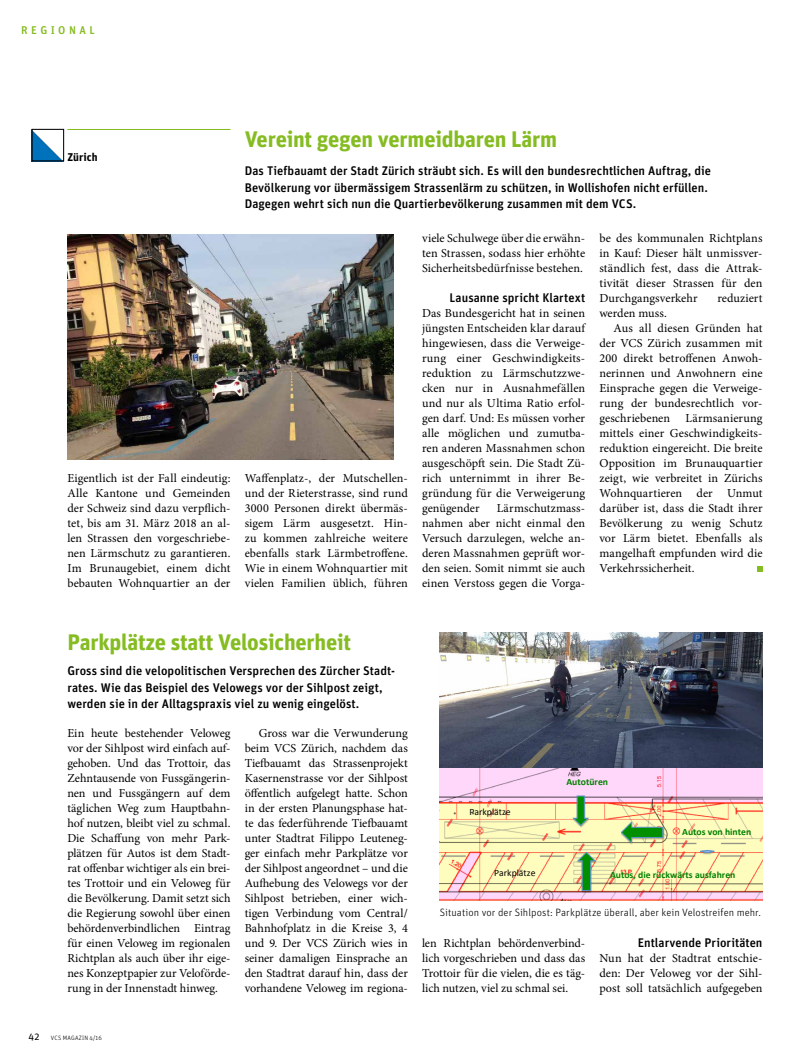
<style>
.page{position:relative;width:798px;height:1063px;background:#fff}
.page>*{position:absolute;margin:0;border:0;box-sizing:border-box;transform-origin:0 0}
.t1{font:700 22.5px "Unit OT";letter-spacing:-.01em;color:#85bc21}
.t2{font:500 12.5px/16.2px "Unit OT";letter-spacing:.005em;color:#000}
.t3{font:12.25px/15px "Minion Pro";color:#000;text-align:justify}
.t4{font:500 11.25px "Unit OT";letter-spacing:.31em;color:#85bc21}
.t5{font:700 11.25px "Unit OT";letter-spacing:.005em;color:#000}
.t6{font:300 10.62px "Unit OT";letter-spacing:.01em;color:#000}
.t7{font:700 9.62px "Calibri";color:#008000}
.t8{font:9.62px "Calibri";color:#000}
.t9{font:300 6.25px "Unit OT";letter-spacing:.035em;color:#000}
.s1{font-weight:400;font-size:10px}
</style>
<div class="page">
<svg style="left:757px;top:566px;width:5px;height:6px"></svg>
<img style="left:67px;top:235px;width:326px;height:225px">
<img style="left:439px;top:632px;width:323px;height:269px">
<img style="left:575px;top:851px;width:22px;height:42px">
<svg style="left:577px;top:852px;width:18px;height:39px"></svg>
<img style="left:696px;top:849px;width:21px;height:6px">
<svg style="left:699px;top:850px;width:21px;height:3px"></svg>
<img style="left:571px;top:795px;width:19px;height:34px">
<svg style="left:572px;top:796px;width:16px;height:30px"></svg>
<img style="left:619px;top:821px;width:45px;height:25px">
<svg style="left:620px;top:821px;width:43px;height:23px"></svg>
<hr style="left:67px;top:129px;width:163px;height:1px;background:#85bc21">
<img style="left:34px;top:132px;width:27px;height:27px">
<div style="left:32px;top:129px;width:32px;height:32px;border:1px solid #000"></div>
<p class="t4" style="left:21px;top:23px;width:75px">REGIONAL</p>
<p class="t5" style="left:67px;top:150px;width:32px">Zürich</p>
<h1 class="t1" style="left:244px;top:124px;width:314px">Vereint gegen vermeidbaren Lärm</h1>
<p class="t2" style="left:244px;top:163px;width:467px">Das Tiefbauamt der Stadt Zürich sträubt sich. Es will den bundesrechtlichen Auftrag, die<br>Bevölkerung vor übermässigem Strassenlärm zu schützen, in Wollishofen nicht erfüllen.<br>Dagegen wehrt sich nun die Quartierbevölkerung zusammen mit dem VCS.</p>
<p class="t3" style="left:67px;top:471px;width:164px">Eigentlich ist der Fall eindeutig:<br>Alle Kantone und Gemeinden der Schweiz sind dazu verpflich&shy;tet, bis am 31. März 2018 an al&shy;len Strassen den vorgeschriebe&shy;nen Lärmschutz zu garantieren.<br>Im Brunaugebiet, einem dicht bebauten Wohnquartier an der</p>
<p class="t3" style="left:244px;top:471px;width:165px">Waffenplatz-, der Mutschellen&shy;und der Rieterstrasse, sind rund 3000 Personen direkt übermäs&shy;sigem Lärm ausgesetzt. Hin&shy;zu kommen zahlreiche weitere ebenfalls stark Lärmbetroffene.<br>Wie in einem Wohnquartier mit vielen Familien üblich, führen</p>
<p class="t3" style="left:422px;top:231px;width:164px">viele Schulwege über die erwähn&shy;ten Strassen, sodass hier erhöhte Sicherheitsbedürfnisse bestehen.</p>
<p class="t2" style="left:449px;top:289px;width:137px">Lausanne spricht Klartext</p>
<p class="t3" style="left:422px;top:306px;width:165px">Das Bundesgericht hat in seinen jüngsten Entscheiden klar darauf hingewiesen, dass die Verweige&shy;rung einer Geschwindigkeits&shy;reduktion zu Lärmschutzzwe&shy;cken nur in Ausnahmefällen und nur als Ultima Ratio erfol&shy;gen darf. Und: Es müssen vorher alle möglichen und zumutba&shy;ren anderen Massnahmen schon ausgeschöpft sein. Die Stadt Zü&shy;rich unternimmt in ihrer Be&shy;gründung für die Verweigerung genügender</p>
<p class="t3" style="left:422px;top:501px;width:164px;text-indent:75px">Lärmschutzmass&shy;nahmen aber nicht einmal den Versuch darzulegen, welche an&shy;deren Massnahmen geprüft wor&shy;den seien. Somit nimmt sie auch einen Verstoss gegen die Vorga-</p>
<p class="t3" style="left:599px;top:231px;width:164px">be des kommunalen Richtplans in Kauf: Dieser hält unmissver&shy;ständlich fest, dass die Attrak&shy;tivität dieser Strassen für den Durchgangsverkehr</p>
<p class="t3" style="left:717px;top:291px;width:47px">reduziert</p>
<p class="t3" style="left:599px;top:306px;width:69px">werden muss.</p>
<p class="t3" style="left:613px;top:321px;width:150px">Aus all diesen Gründen hat</p>
<p class="t3" style="left:599px;top:336px;width:164px">der VCS Zürich zusammen mit</p>
<p class="t3" style="left:599px;top:351px;width:164px">200 direkt betroffenen Anwoh-</p>
<p class="t3" style="left:599px;top:366px;width:165px">nerinnen und Anwohnern eine</p>
<p class="t3" style="left:599px;top:381px;width:164px">Einsprache gegen die Verweige-</p>
<p class="t3" style="left:599px;top:396px;width:164px">rung der bundesrechtlich vor-</p>
<p class="t3" style="left:599px;top:411px;width:72px">geschriebenen</p>
<p class="t3" style="left:599px;top:411px;width:165px;text-indent:86px">Lärmsanierung mittels einer Geschwindigkeits&shy;reduktion eingereicht. Die breite Opposition im Brunauquartier zeigt, wie verbreitet in Zürichs Wohnquartieren der Unmut darüber ist, dass die Stadt ihrer Bevölkerung zu wenig Schutz vor Lärm bietet. Ebenfalls als mangelhaft empfunden wird die Verkehrssicherheit.</p>
<h1 class="t1" style="left:67px;top:627px;width:285px">Parkplätze statt Velosicherheit</h1>
<p class="t2" style="left:67px;top:663px;width:329px">Gross sind die velopolitischen Versprechen des Zürcher Stadt&shy;rates. Wie das Beispiel des Velowegs vor der Sihlpost zeigt, werden sie in der Alltagspraxis viel zu wenig eingelöst.</p>
<p class="t3" style="left:67px;top:726px;width:165px">Ein heute bestehender Veloweg vor der Sihlpost wird einfach auf&shy;gehoben. Und das Trottoir, das Zehntausende von Fussgängerin&shy;nen und Fussgängern auf dem täglichen Weg zum Hauptbahn&shy;hof nutzen, bleibt viel zu schmal.<br>Die Schaffung von mehr Park&shy;plätzen für Autos ist dem Stadt&shy;rat offenbar wichtiger als ein brei&shy;tes Trottoir und ein Veloweg für die Bevölkerung. Damit setzt sich die Regierung sowohl über einen behördenverbindlichen Eintrag für einen Veloweg im regionalen Richtplan als auch über ihr eige&shy;nes Konzeptpapier zur Veloförde&shy;rung in der Innenstadt hinweg.</p>
<p class="t3" style="left:244px;top:726px;width:165px;text-indent:14px">Gross war die Verwunderung beim VCS Zürich, nachdem das Tiefbauamt das Strassenprojekt Kasernenstrasse vor der Sihlpost öffentlich aufgelegt hatte. Schon in der ersten Planungsphase hat&shy;te das federführende Tiefbauamt unter Stadtrat Filippo Leuteneg&shy;ger einfach mehr Parkplätze vor der Sihlpost angeordnet – und die Aufhebung des Velowegs vor der Sihlpost betrieben, einer wich&shy;tigen Verbindung vom Central/ Bahnhofplatz in die Kreise 3, 4 und 9. Der VCS Zürich wies in seiner damaligen Einsprache an den Stadtrat darauf hin, dass der vorhandene Veloweg im regiona-</p>
<p class="t8" style="left:469px;top:806px;width:43px">Parkplätze</p>
<p class="t8" style="left:494px;top:867px;width:43px">Parkplätze</p>
<p class="t7" style="left:566px;top:776px;width:43px">Autotüren</p>
<p class="t7" style="left:682px;top:826px;width:71px">Autos von hinten</p>
<p class="t7" style="left:609px;top:868px;width:127px">Autos, die rückwärts ausfahren</p>
<p class="t6" style="left:439px;top:906px;width:322px">Situation vor der Sihlpost: Parkplätze überall, aber kein Velostreifen mehr.</p>
<p class="t3" style="left:422px;top:936px;width:164px">len Richtplan behördenverbind&shy;lich vorgeschrieben und dass das Trottoir für die vielen, die es täg&shy;lich nutzen, viel zu schmal sei.</p>
<p class="t2" style="left:637px;top:934px;width:126px">Entlarvende Prioritäten</p>
<p class="t3" style="left:599px;top:951px;width:165px">Nun hat der Stadtrat entschie&shy;den: Der Veloweg vor der Sihl&shy;post soll tatsächlich aufgegeben</p>
<p class="t9" style="left:28px;top:1034px;width:75px"><span class="s1">42</span> VCS MAGAZIN 4/16</p>
</div>
